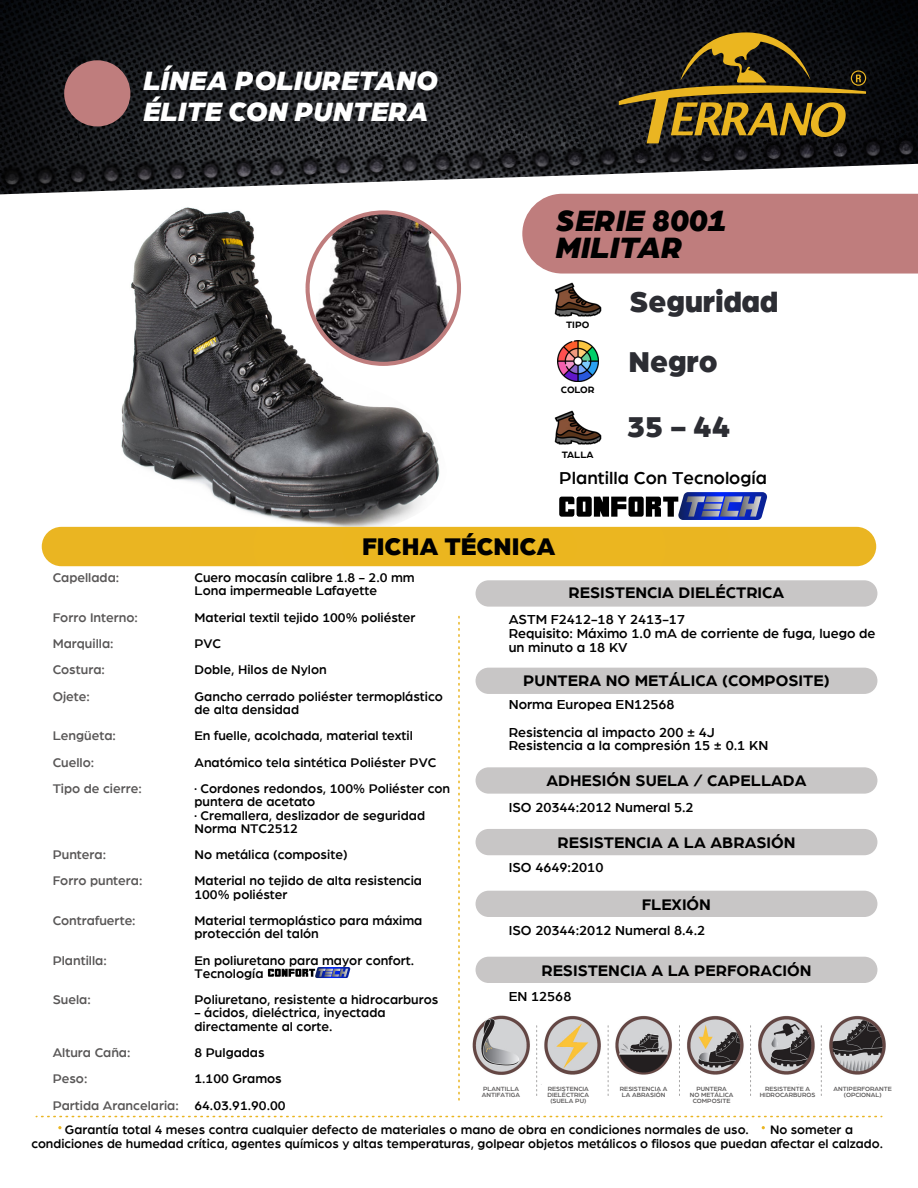
<style>
.page{position:relative;width:918px;height:1188px;background:#fff}
.page>*{position:absolute;margin:0;border:0;box-sizing:border-box;transform-origin:0 0}
.t1{font:italic 900 31.65px/27.5px "Arboria";color:#000}
.t2{font:900 30.9px/60.2px "Arboria";color:#2c2d33}
.t3{font:italic 900 28.5px/31.2px "Arboria";color:#fff}
.t4{font:900 25.95px "Arboria";color:#000}
.t5{font:500 18.6px "Arboria";color:#000}
.t6{font:700 16.5px "Arboria";color:#000}
.t7{font:500 14.1px/13.8px "Arboria";color:#000}
.t8{font:500 13.5px/26.4px "Arboria";color:#000}
.t9{font:500 13.5px/26.4px "Arboria";color:#595757}
.t10{font:500 13.2px/14.4px "Arboria";color:#000}
.t11{font:700 9.9px "Arboria";color:#000}
.t12{font:500 6.6px/6.3px "Arboria";color:#595757;text-align:center}
</style>
<div class="page">
<div style="left:522px;top:194px;width:396px;height:80px;background:#bf7d7d"></div>
<img style="left:0;top:0;width:918px;height:194px">
<svg style="left:268px;top:967px;width:83px;height:11px"></svg>
<svg style="left:559px;top:492px;width:208px;height:28px"></svg>
<img style="left:473px;top:1015px;width:413px;height:70px">
<svg style="left:536px;top:1026px;width:1px;height:70px"></svg>
<svg style="left:608px;top:1026px;width:1px;height:70px"></svg>
<svg style="left:679px;top:1026px;width:1px;height:70px"></svg>
<svg style="left:750px;top:1026px;width:1px;height:70px"></svg>
<svg style="left:821px;top:1026px;width:1px;height:70px"></svg>
<div style="left:476px;top:668px;width:401px;height:26px;background:#c8c6c6;border-radius:13px"></div>
<div style="left:476px;top:580px;width:401px;height:27px;background:#c8c6c6;border-radius:13px"></div>
<svg style="left:619px;top:32px;width:247px;height:111px;background:#483b18"></svg>
<div style="left:64px;top:60px;width:66px;height:66px;background:#bf7d7d;border-radius:50%"></div>
<img style="left:557px;top:341px;width:41px;height:40px">
<img style="left:554px;top:282px;width:47px;height:35px">
<img style="left:554px;top:410px;width:47px;height:35px">
<svg style="left:36px;top:1116px;width:846px;height:1px"></svg>
<svg style="left:458px;top:616px;width:2px;height:485px"></svg>
<div style="left:476px;top:829px;width:401px;height:26px;background:#c8c6c6;border-radius:13px"></div>
<div style="left:476px;top:891px;width:401px;height:26px;background:#c8c6c6;border-radius:13px"></div>
<div style="left:476px;top:957px;width:401px;height:26px;background:#c8c6c6;border-radius:13px"></div>
<div style="left:476px;top:767px;width:401px;height:27px;background:#c8c6c6;border-radius:13px"></div>
<svg style="left:58px;top:1126px;width:4px;height:3px"></svg>
<img style="left:108px;top:207px;width:339px;height:320px">
<div style="left:42px;top:527px;width:834px;height:39px;background:#eab521;border-radius:20px"></div>
<img style="left:308px;top:212px;width:151px;height:152px;border-radius:76px">
<div style="left:306px;top:210px;width:155px;height:156px;border:4px solid #bf7d7d;border-radius:50%"></div>
<h3 class="t3" style="left:143px;top:63px;width:297px">LÍNEA POLIURETANO<br>ÉLITE CON PUNTERA</h3>
<h1 class="t1" style="left:556px;top:204px;width:172px">SERIE 8001<br>MILITAR</h1>
<h2 class="t2" style="left:628px;top:269px;width:152px">Seguridad<br>Negro</h2>
<p class="t11" style="left:566px;top:318px;width:25px">TIPO</p>
<p class="t11" style="left:561px;top:383px;width:35px">COLOR</p>
<p class="t11" style="left:562px;top:448px;width:33px">TALLA</p>
<h2 class="t2" style="left:627px;top:395px;width:104px">35 - 44</h2>
<h3 class="t5" style="left:559px;top:465px;width:209px">Plantilla Con Tecnología</h3>
<h3 class="t4" style="left:362px;top:527px;width:195px">FICHA TÉCNICA</h3>
<p class="t8" style="left:194px;top:570px;width:222px;line-height:13.2px">Cuero mocasín calibre 1.8 - 2.0 mm<br>Lona impermeable Lafayette</p>
<p class="t8" style="left:194px;top:603px;width:250px">Material textil tejido 100% poliéster<br>PVC<br>Doble, Hilos de Nylon<br>Gancho cerrado poliéster termoplástico</p>
<p class="t8" style="left:194px;top:696px;width:257px">de alta densidad<br>En fuelle, acolchada, material textil Anatómico tela sintética Poliéster PVC<br>· Cordones redondos, 100% Poliéster con</p>
<p class="t8" style="left:194px;top:795px;width:232px;line-height:13.2px">puntera de acetato<br>· Cremallera, deslizador de seguridad<br>Norma NTC2512</p>
<p class="t8" style="left:194px;top:841px;width:229px">No metálica (composite)<br>Material no tejido de alta resistencia</p>
<p class="t8" style="left:194px;top:880px;width:229px">100% poliéster<br>Material termoplástico para máxima</p>
<p class="t8" style="left:194px;top:920px;width:221px">protección del talón<br>En poliuretano para mayor confort.</p>
<p class="t8" style="left:194px;top:959px;width:245px">Tecnología<br>Poliuretano, resistente a hidrocarburos</p>
<p class="t8" style="left:194px;top:1006px;width:193px;line-height:13.2px">- ácidos, dieléctrica, inyectada directamente al corte.</p>
<p class="t8" style="left:194px;top:1039px;width:93px">8 Pulgadas<br>1.100 Gramos<br>64.03.91.90.00</p>
<p class="t10" style="left:65px;top:1122px;width:686px">Garantía total 4 meses contra cualquier defecto de materiales o mano de obra en condiciones normales de uso.</p>
<p class="t9" style="left:53px;top:564px;width:68px">Capellada:</p>
<p class="t9" style="left:53px;top:603px;width:87px">Forro Interno:<br>Marquilla:<br>Costura:<br>Ojete:</p>
<p class="t9" style="left:53px;top:722px;width:91px">Lengüeta:<br>Cuello:<br>Tipo de cierre:</p>
<p class="t6" style="left:569px;top:581px;width:217px">RESISTENCIA DIELÉCTRICA</p>
<p class="t7" style="left:509px;top:612px;width:368px">ASTM F2412-18 Y 2413-17<br>Requisito: Máximo 1.0 mA de corriente de fuga, luego de un minuto a 18 KV</p>
<p class="t6" style="left:523px;top:670px;width:308px">PUNTERA NO METÁLICA (COMPOSITE)</p>
<p class="t7" style="left:509px;top:690px;width:208px;line-height:27.5px">Norma Europea EN12568<br>Resistencia al impacto 200 ± 4J</p>
<p class="t7" style="left:509px;top:738px;width:261px">Resistencia a la compresión 15 ± 0.1 KN</p>
<p class="t6" style="left:547px;top:769px;width:261px">ADHESIÓN SUELA / CAPELLADA</p>
<p class="t7" style="left:509px;top:799px;width:186px">ISO 20344:2012 Numeral 5.2</p>
<p class="t6" style="left:557px;top:831px;width:240px">RESISTENCIA A LA ABRASIÓN</p>
<p class="t9" style="left:53px;top:841px;width:91px">Puntera:<br>Forro puntera:</p>
<p class="t9" style="left:53px;top:907px;width:85px">Contrafuerte:</p>
<p class="t9" style="left:53px;top:946px;width:56px">Plantilla:</p>
<p class="t9" style="left:53px;top:986px;width:40px">Suela:</p>
<p class="t7" style="left:509px;top:859px;width:96px">ISO 4649:2010</p>
<p class="t6" style="left:642px;top:893px;width:71px">FLEXIÓN</p>
<p class="t7" style="left:509px;top:923px;width:198px">ISO 20344:2012 Numeral 8.4.2</p>
<p class="t6" style="left:541px;top:959px;width:272px">RESISTENCIA A LA PERFORACIÓN</p>
<p class="t7" style="left:509px;top:989px;width:64px">EN 12568</p>
<p class="t9" style="left:53px;top:1038px;width:128px">Altura Caña:<br>Peso:<br>Partida Arancelaria:</p>
<p class="t12" style="left:482px;top:1085px;width:40px;text-align:left">PLANTILLA<br>ANTIFATIGA</p>
<p class="t12" style="left:548px;top:1085px;width:43px">RESISTENCIA<br>DIELÉCTRICA (SUELA PU)</p>
<p class="t12" style="left:620px;top:1085px;width:49px;text-align:left">RESISTENCIA A<br>LA ABRASIÓN</p>
<p class="t12" style="left:690px;top:1085px;width:45px">PUNTERA<br>NO METÁLICA<br>COMPOSITE</p>
<p class="t12" style="left:760px;top:1085px;width:57px">RESISTENTE A<br>HIDROCARBUROS</p>
<p class="t12" style="left:834px;top:1085px;width:60px">ANTIPERFORANTE (OPCIONAL)</p>
<p class="t10" style="left:31px;top:1122px;width:853px;text-indent:739px">No someter a condiciones de humedad crítica, agentes químicos y altas temperaturas, golpear objetos metálicos o filosos que puedan afectar el calzado.</p>
</div>
